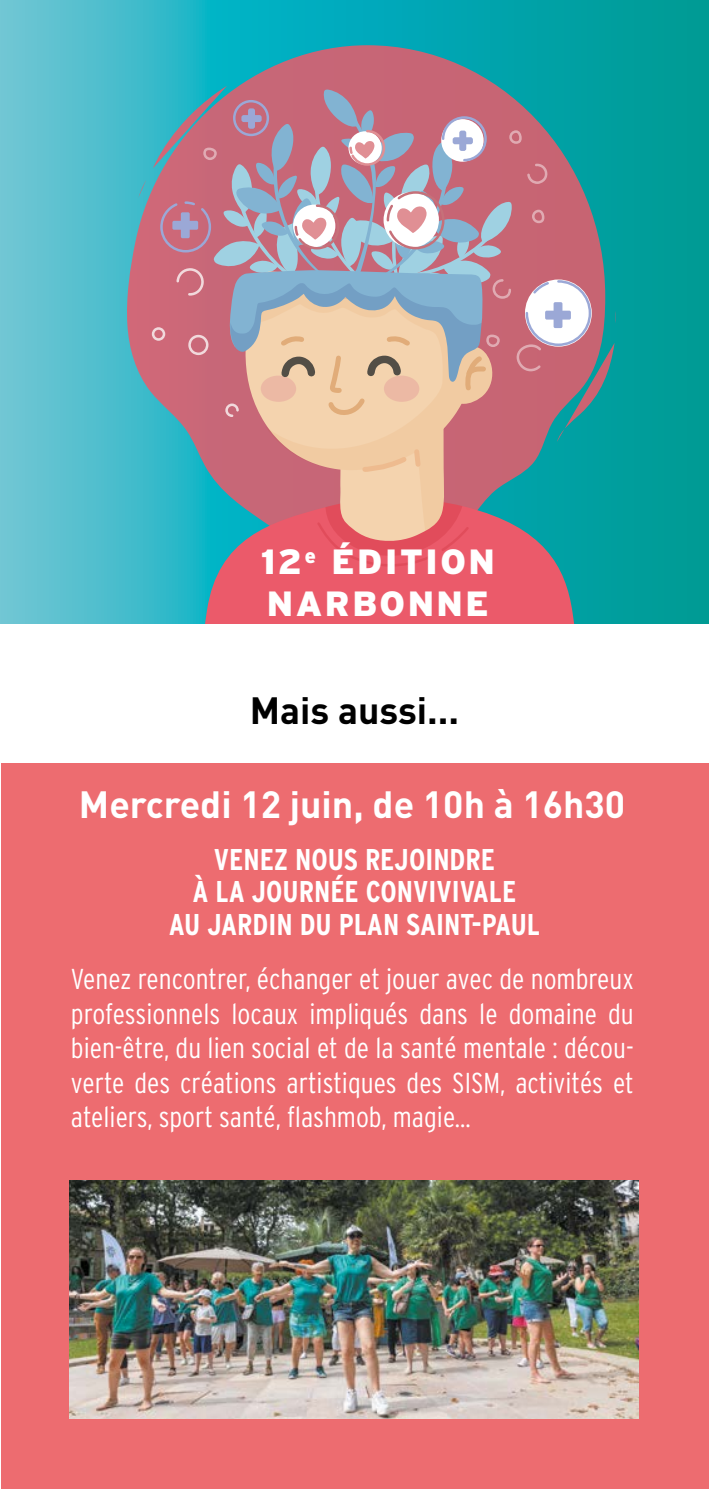
<style>
.page{position:relative;width:709px;height:1489px;background:#fff}
.page>*{position:absolute;margin:0;border:0;box-sizing:border-box;transform-origin:0 0}
.t1{font:700 37.5px "DIN";color:#fff}
.t2{font:700 37.5px "DIN";color:#000}
.t3{font:900 35px/42px "Interstate";letter-spacing:.07em;color:#fff}
.t4{font:700 condensed 30px/32.5px "Interstate";color:#fff;text-align:center}
.t5{font:300 condensed 28.75px/34.5px "Interstate";color:#fff;text-align:justify}
</style>
<div class="page">
<svg style="left:0;top:0;width:709px;height:624px;background:#31b2ba"></svg>
<svg style="left:127px;top:45px;width:478px;height:503px;background:#5a97a6"></svg>
<svg style="left:138px;top:180px;width:8px;height:18px"></svg>
<svg style="left:172px;top:566px;width:436px;height:58px;background:#c26877"></svg>
<svg style="left:152px;top:86px;width:464px;height:480px;background:#a99299"></svg>
<div style="left:233px;top:100px;width:36px;height:36px;border:2px solid #9ba8d6;border-radius:50%"></div>
<div style="left:1px;top:763px;width:708px;height:725px;background:#ed6c70"></div>
<img style="left:69px;top:1180px;width:569px;height:238px">
<p class="t3" style="left:261px;top:540px;width:236px">12<sup>e</sup> ÉDITION<br>NARBONNE</p>
<h1 class="t2" style="left:250px;top:686px;width:211px">Mais aussi...</h1>
<h1 class="t1" style="left:79px;top:779px;width:548px">Mercredi 12 juin, de 10h à 16h30</h1>
<p class="t4" style="left:169px;top:842px;width:373px">VENEZ NOUS REJOINDRE<br>À LA JOURNÉE CONVIVIVALE<br>AU JARDIN DU PLAN SAINT-PAUL</p>
<p class="t5" style="left:71px;top:961px;width:564px">Venez rencontrer, échanger et jouer avec de nombreux professionnels locaux impliqués dans le domaine du bien-être, du lien social et de la santé mentale : décou&shy;verte des créations artistiques des SISM, activités et ateliers, sport santé, flashmob, magie...</p>
</div>
